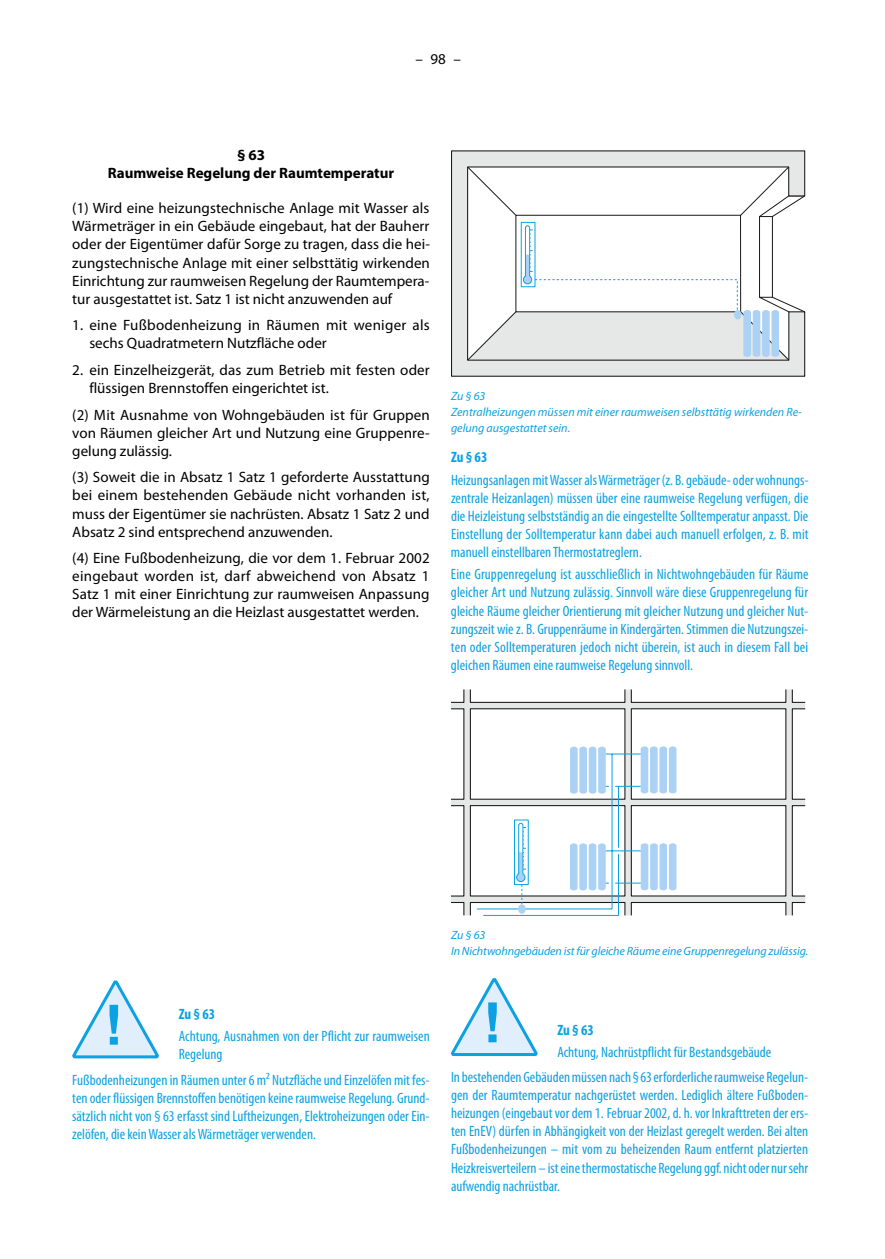
<style>
.page{position:relative;width:885px;height:1259px;background:#fff}
.page>*{position:absolute;margin:0;border:0;box-sizing:border-box;transform-origin:0 0}
.t1{font:700 55.5px "Helvetica LT Std";color:#0ba1e2}
.t2{font:condensed 15px/18px "Myriad Pro";color:#0ba1e2;text-align:justify}
.t3{font:15px/18px "Myriad Pro";color:#000;text-align:justify}
.t4{font:700 15px/18px "Myriad Pro";color:#000;text-align:center}
.t5{font:700 condensed 15px "Myriad Pro";color:#0ba1e2}
.t6{font:italic 12px/15.9px "Myriad Pro";color:#0ba1e2}
</style>
<div class="page">
<svg style="left:451px;top:150px;width:354px;height:227px;background:#d7d8d8"></svg>
<svg style="left:467px;top:166px;width:338px;height:195px"></svg>
<svg style="left:467px;top:195px;width:338px;height:165px"></svg>
<svg style="left:451px;top:689px;width:354px;height:226px"></svg>
<hr style="left:483px;top:915px;width:135px;height:1px;background:#0ba1e2">
<hr style="left:618px;top:854px;width:1px;height:61px;background:#0ba1e2">
<svg style="left:469px;top:707px;width:317px;height:206px"></svg>
<svg style="left:72px;top:980px;width:87px;height:79px"></svg>
<svg style="left:450px;top:978px;width:88px;height:78px"></svg>
<p class="t3" style="left:415px;top:51px;width:9px">–</p>
<p class="t3" style="left:430px;top:51px;width:17px">98</p>
<p class="t3" style="left:453px;top:51px;width:9px">–</p>
<p class="t4" style="left:108px;top:146px;width:288px">§ 63<br>Raumweise Regelung der Raumtemperatur</p>
<p class="t3" style="left:72px;top:199px;width:359px">(1) Wird eine heizungstechnische Anlage mit Wasser als Wärmeträger in ein Gebäude eingebaut, hat der Bauherr oder der Eigentümer dafür Sorge zu tragen, dass die hei&shy;zungstechnische Anlage mit einer selbsttätig wirkenden Einrichtung zur raumweisen Regelung der Raumtempera&shy;tur ausgestattet ist. Satz 1 ist nicht anzuwenden auf</p>
<p class="t3" style="left:89px;top:316px;width:342px;text-indent:-17px">1. eine Fußbodenheizung in Räumen mit weniger als sechs Quadratmetern Nutzfläche oder</p>
<p class="t3" style="left:89px;top:361px;width:342px;text-indent:-17px">2. ein Einzelheizgerät, das zum Betrieb mit festen oder flüssigen Brennstoffen eingerichtet ist.</p>
<p class="t3" style="left:72px;top:406px;width:359px">(2) Mit Ausnahme von Wohngebäuden ist für Gruppen von Räumen gleicher Art und Nutzung eine Gruppenre&shy;gelung zulässig.</p>
<p class="t3" style="left:72px;top:468px;width:359px">(3) Soweit die in Absatz 1 Satz 1 geforderte Ausstattung bei einem bestehenden Gebäude nicht vorhanden ist, muss der Eigentümer sie nachrüsten. Absatz 1 Satz 2 und Absatz 2 sind entsprechend anzuwenden.</p>
<p class="t3" style="left:72px;top:549px;width:359px">(4) Eine Fußbodenheizung, die vor dem 1. Februar 2002 eingebaut worden ist, darf abweichend von Absatz 1<br>Satz 1 mit einer Einrichtung zur raumweisen Anpassung der Wärmeleistung an die Heizlast ausgestattet werden.</p>
<p class="t6" style="left:451px;top:388px;width:352px">Zu § 63<br>Zentralheizungen müssen mit einer raumweisen selbsttätig wirkenden Re&shy;gelung ausgestattet sein.</p>
<p class="t5" style="left:451px;top:449px;width:38px">Zu § 63</p>
<p class="t2" style="left:451px;top:471px;width:359px">Heizungsanlagen mit Wasser als Wärmeträger (z. B. gebäude- oder wohnungs&shy;zentrale Heizanlagen) müssen über eine raumweise Regelung verfügen, die die Heizleistung selbstständig an die eingestellte Solltemperatur anpasst. Die Einstellung der Solltemperatur kann dabei auch manuell erfolgen, z. B. mit manuell einstellbaren Thermostatreglern.</p>
<p class="t2" style="left:451px;top:565px;width:359px">Eine Gruppenregelung ist ausschließlich in Nichtwohngebäuden für Räume gleicher Art und Nutzung zulässig. Sinnvoll wäre diese Gruppenregelung für gleiche Räume gleicher Orientierung mit gleicher Nutzung und gleicher Nut&shy;zungszeit wie z. B. Gruppenräume in Kindergärten. Stimmen die Nutzungszei&shy;ten oder Solltemperaturen jedoch nicht überein, ist auch in diesem Fall bei gleichen Räumen eine raumweise Regelung sinnvoll.</p>
<p class="t1" style="left:104px;top:991px;width:20px">!</p>
<p class="t5" style="left:179px;top:1005px;width:38px">Zu § 63</p>
<p class="t2" style="left:179px;top:1027px;width:252px">Achtung, Ausnahmen von der Pflicht zur raumweisen<br>Regelung</p>
<p class="t2" style="left:72px;top:1070px;width:359px">Fußbodenheizungen in Räumen unter 6 m² Nutzfläche und Einzelöfen mit fes&shy;ten oder flüssigen Brennstoffen benötigen keine raumweise Regelung. Grund&shy;sätzlich nicht von § 63 erfasst sind Luftheizungen, Elektroheizungen oder Ein&shy;zelöfen, die kein Wasser als Wärmeträger verwenden.</p>
<p class="t6" style="left:451px;top:927px;width:359px">Zu § 63<br>In Nichtwohngebäuden ist für gleiche Räume eine Gruppenregelung zulässig.</p>
<p class="t1" style="left:483px;top:989px;width:20px">!</p>
<p class="t5" style="left:557px;top:1021px;width:38px">Zu § 63</p>
<p class="t2" style="left:557px;top:1043px;width:215px">Achtung, Nachrüstpflicht für Bestandsgebäude</p>
<p class="t2" style="left:451px;top:1068px;width:359px">In bestehenden Gebäuden müssen nach § 63 erforderliche raumweise Regelun&shy;gen der Raumtemperatur nachgerüstet werden. Lediglich ältere Fußboden&shy;heizungen (eingebaut vor dem 1. Februar 2002, d. h. vor Inkrafttreten der ers&shy;ten EnEV) dürfen in Abhängigkeit von der Heizlast geregelt werden. Bei alten Fußbodenheizungen – mit vom zu beheizenden Raum entfernt platzierten Heizkreisverteilern – ist eine thermostatische Regelung ggf. nicht oder nur sehr aufwendig nachrüstbar.</p>
</div>
